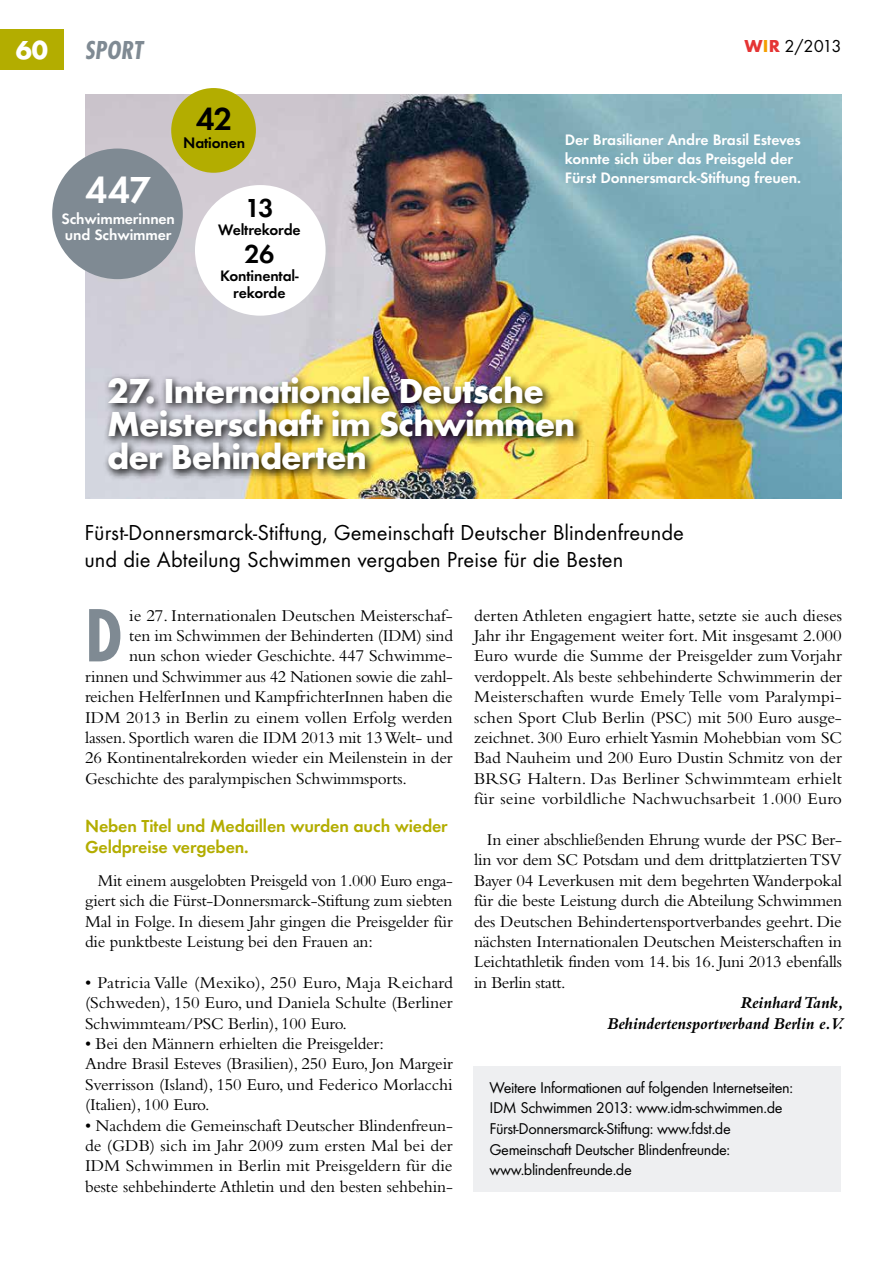
<style>
.page{position:relative;width:893px;height:1263px;background:#fff}
.page>*{position:absolute;margin:0;border:0;box-sizing:border-box;transform-origin:0 0}
.t1{font:700 condensed 78.45px "Futura T";color:#7f8a93}
.t2{font:600 39px "Futura T";color:#fff}
.t3{font:700 36px/33px "Futura T";letter-spacing:-.03em;color:#fff}
.t4{font:600 33px "Futura T";color:#000}
.t5{font:italic 700 condensed 27px "Futura T";color:#7f8a93}
.t6{font:600 27px "Futura T";color:#000}
.t7{font:700 27px "Futura T";color:#fff}
.t8{font:22.5px/27px "Futura T";color:#000}
.t9{font:600 18px/20.4px "Futura T";letter-spacing:-.01em;color:#b3ad00}
.t10{font:18px "Futura T";color:#000}
.t11{font:17.25px/20.4px "Bembo";letter-spacing:-.01em;color:#000;text-align:justify}
.t12{font:italic 700 17.25px/20.4px "Bembo";letter-spacing:-.01em;color:#000;text-align:right}
.t13{font:16.2px "Futura T";letter-spacing:-.025em;color:#000}
.t14{font:600 15.75px/19.2px "Futura T";letter-spacing:-.01em;color:#fff}
.t15{font:600 15.75px/16.5px "Futura T";letter-spacing:-.01em;color:#000;text-align:center}
.s1{font-weight:700;color:#e53434}
.s2{font-weight:700;color:#f49e00}
</style>
<div class="page">
<div style="left:0;top:30px;width:64px;height:40px;background:#b3ad00"></div>
<div style="left:473px;top:1067px;width:368px;height:125px;background:#eeeff1"></div>
<img style="left:85px;top:94px;width:757px;height:404px">
<img style="left:104px;top:372px;width:481px;height:109px">
<div style="left:52px;top:149px;width:131px;height:130px;background:#7f8a93;border-radius:50%"></div>
<div style="left:195px;top:185px;width:131px;height:131px;background:#fff;border-radius:50%"></div>
<div style="left:171px;top:88px;width:85px;height:85px;background:#b3ad00;border-radius:50%"></div>
<h3 class="t7" style="left:16px;top:34px;width:34px">60</h3>
<h3 class="t5" style="left:85px;top:35px;width:59px">Sport</h3>
<p class="t10" style="left:745px;top:36px;width:99px"><span class="s1">W</span><span class="s2">I</span><span class="s1">R</span> 2/2013</p>
<p class="t4" style="left:196px;top:99px;width:38px">42</p>
<p class="t15" style="left:183px;top:134px;width:64px">Nationen</p>
<p class="t2" style="left:85px;top:167px;width:67px">447</p>
<p class="t14" style="left:61px;top:210px;width:115px;line-height:16.5px">Schwimmerinnen und Schwimmer</p>
<p class="t6" style="left:245px;top:192px;width:30px">13</p>
<p class="t15" style="left:218px;top:221px;width:84px">Weltrekorde</p>
<p class="t6" style="left:244px;top:238px;width:31px">26</p>
<p class="t15" style="left:220px;top:268px;width:80px">Kontinental&shy;rekorde</p>
<p class="t14" style="left:565px;top:130px;width:238px">Der Brasilianer Andre Brasil Esteves konnte sich über das Preisgeld der<br>Fürst Donnersmarck-Stiftung freuen.</p>
<p class="t3" style="left:107px;top:374px;width:469px">27. internationale deutsche meisterschaft im Schwimmen der Behinderten</p>
<p class="t8" style="left:85px;top:519px;width:601px">Fürst-Donnersmarck-Stiftung, Gemeinschaft Deutscher Blindenfreunde und die Abteilung Schwimmen vergaben Preise für die Besten</p>
<p class="t1" style="left:85px;top:589px;width:40px">d</p>
<p class="t11" style="left:129px;top:605px;width:325px">ie 27. Internationalen Deutschen Meisterschaf-</p>
<p class="t11" style="left:474px;top:605px;width:369px">derten Athleten engagiert hatte, setzte sie auch dieses Jahr ihr Engagement weiter fort. Mit insgesamt 2.000<br>Euro wurde die Summe der Preisgelder zumVorjahr verdoppelt.Als beste sehbehinderte Schwimmerin der Meisterschaften wurde Emely Telle vom Paralympi&shy;schen Sport Club Berlin (PSC) mit 500 Euro ausge&shy;zeichnet. 300 Euro erhielt Yasmin Mohebbian vom SC Bad Nauheim und 200 Euro Dustin Schmitz von der BRSG Haltern. Das Berliner Schwimmteam erhielt für seine vorbildliche Nachwuchsarbeit 1.000 Euro</p>
<p class="t11" style="left:474px;top:829px;width:370px;text-indent:13px">In einer abschließenden Ehrung wurde der PSC Ber&shy;lin vor dem SC Potsdam und dem drittplatzierten TSV Bayer 04 Leverkusen mit dem begehrten Wanderpokal für die beste Leistung durch die Abteilung Schwimmen des Deutschen Behindertensportverbandes geehrt. Die nächsten Internationalen Deutschen Meisterschaften in Leichtathletik finden vom 14. bis 16. Juni 2013 ebenfalls in Berlin statt.</p>
<p class="t12" style="left:607px;top:992px;width:238px">Reinhard Tank,<br>Behindertensportverband Berlin e.V.</p>
<p class="t11" style="left:129px;top:625px;width:325px">ten im Schwimmen der Behinderten (IDM) sind</p>
<p class="t11" style="left:129px;top:645px;width:325px">nun schon wieder Geschichte. 447 Schwimme-</p>
<p class="t11" style="left:85px;top:666px;width:369px">rinnen und Schwimmer aus 42 Nationen sowie die zahl-</p>
<p class="t11" style="left:85px;top:686px;width:369px">reichen HelferInnen und KampfrichterInnen haben die</p>
<p class="t11" style="left:85px;top:707px;width:369px">IDM 2013 in Berlin zu einem vollen Erfolg werden</p>
<p class="t11" style="left:85px;top:727px;width:369px">lassen. Sportlich waren die IDM 2013 mit 13 Welt- und</p>
<p class="t11" style="left:85px;top:747px;width:369px">26 Kontinentalrekorden wieder ein Meilenstein in der</p>
<p class="t11" style="left:85px;top:768px;width:323px">Geschichte des paralympischen Schwimmsports.</p>
<p class="t9" style="left:85px;top:816px;width:364px">Neben Titel und Medaillen wurden auch wieder<br>Geldpreise vergeben.</p>
<p class="t11" style="left:85px;top:870px;width:369px;text-indent:13px">Mit einem ausgelobten Preisgeld von 1.000 Euro enga&shy;giert sich die Fürst-Donnersmarck-Stiftung zum siebten Mal in Folge. In diesem Jahr gingen die Preisgelder für die punktbeste Leistung bei den Frauen an:</p>
<p class="t11" style="left:85px;top:972px;width:370px">• Patricia Valle (Mexiko), 250 Euro, Maja Reichard (Schweden), 150 Euro, und Daniela Schulte (Berliner Schwimmteam/PSC Berlin), 100 Euro.</p>
<p class="t11" style="left:85px;top:1033px;width:369px;text-align:left">• Bei den Männern erhielten die Preisgelder:<br>Andre Brasil Esteves (Brasilien), 250 Euro, Jon Margeir Sverrisson (Island), 150 Euro, und Federico Morlacchi (Italien), 100 Euro.</p>
<p class="t11" style="left:85px;top:1115px;width:369px">• Nachdem die Gemeinschaft Deutscher Blindenfreun&shy;de (GDB) sich im Jahr 2009 zum ersten Mal bei der IDM Schwimmen in Berlin mit Preisgeldern für die beste sehbehinderte Athletin und den besten sehbehin-</p>
<p class="t13" style="left:489px;top:1078px;width:305px">Weitere Informationen auf folgenden Internetseiten:</p>
<p class="t13" style="left:489px;top:1098px;width:295px">IDM Schwimmen 2013: www.idm-schwimmen.de</p>
<p class="t13" style="left:489px;top:1119px;width:243px">Fürst-Donnersmarck-Stiftung: www.fdst.de</p>
<p class="t13" style="left:489px;top:1140px;width:242px">Gemeinschaft Deutscher Blindenfreunde:</p>
<p class="t13" style="left:489px;top:1160px;width:144px">www.blindenfreunde.de</p>
</div>
